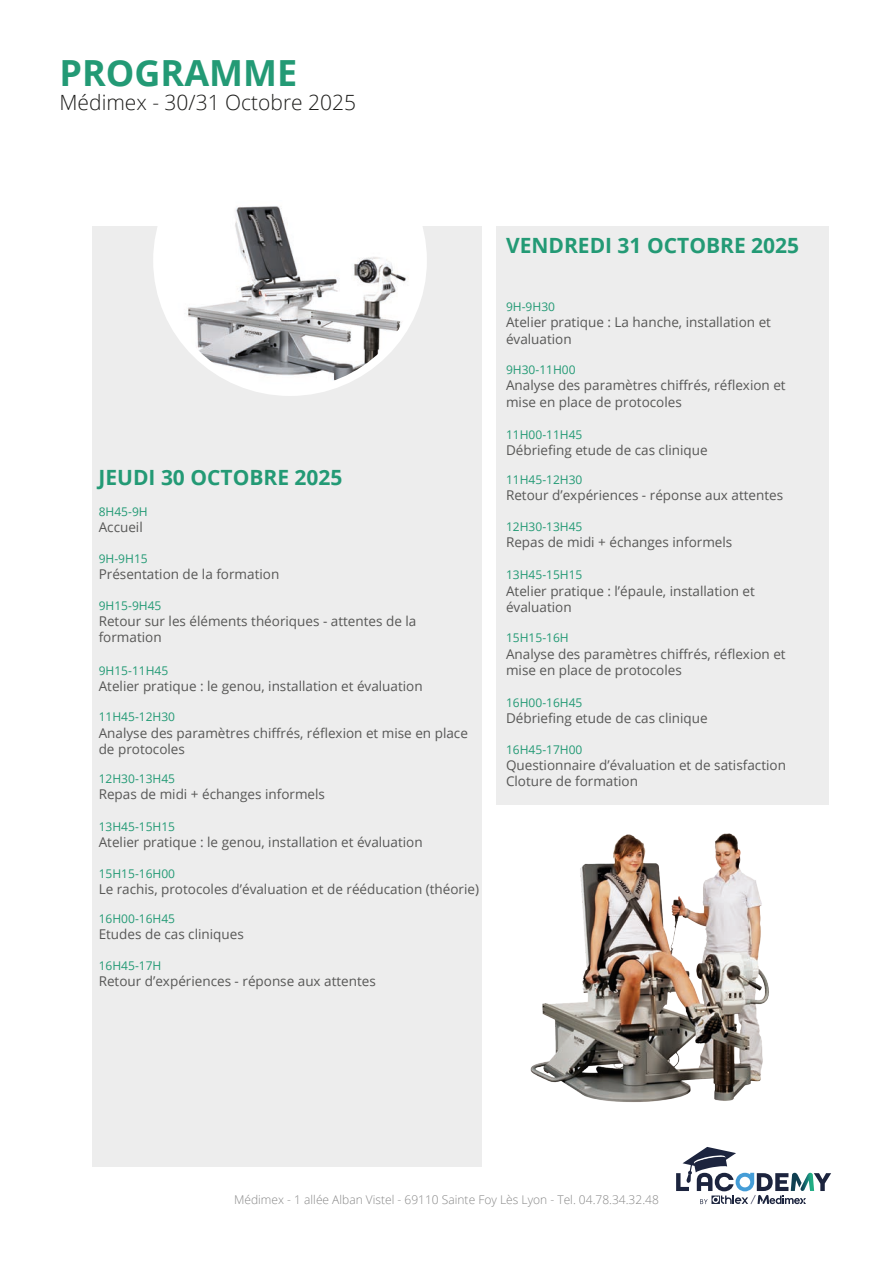
<style>
.page{position:relative;width:893px;height:1263px;background:#fff}
.page>*{position:absolute;margin:0;border:0;box-sizing:border-box;transform-origin:0 0}
.t1{font:700 36px "Open Sans";color:#239a75}
.t2{font:700 21px "Open Sans";color:#239a75}
.t3{font:300 21px "Open Sans";color:#1d1d1b}
.t4{font:13.5px/16.2px "Open Sans";color:#575756}
.t5{font:12px "Open Sans";color:#239a75}
.t6{font:300 12px "Open Sans";color:#878787}
</style>
<div class="page">
<svg style="left:676px;top:1147px;width:155px;height:57px"></svg>
<div style="left:92px;top:226px;width:389px;height:941px;background:#ededed"></div>
<img style="left:162px;top:206px;width:256px;height:181px">
<div style="left:153px;top:125px;width:274px;height:271px;border:8px solid #fff;border-radius:50%"></div>
<img style="left:530px;top:833px;width:239px;height:269px">
<div style="left:496px;top:226px;width:332px;height:579px;background:#ededed"></div>
<p class="t1" style="left:60px;top:48px;width:239px">PROGRAMME</p>
<p class="t3" style="left:60px;top:88px;width:298px">Médimex - 30/31 Octobre 2025</p>
<p class="t2" style="left:98px;top:463px;width:246px">JEUDI 30 OCTOBRE 2025</p>
<p class="t5" style="left:99px;top:503px;width:51px">8H45-9H</p>
<p class="t4" style="left:99px;top:519px;width:46px">Accueil</p>
<p class="t5" style="left:99px;top:550px;width:51px">9H-9H15</p>
<p class="t4" style="left:99px;top:566px;width:182px">Présentation de la formation</p>
<p class="t5" style="left:99px;top:597px;width:64px">9H15-9H45</p>
<p class="t4" style="left:99px;top:612px;width:319px">Retour sur les éléments théoriques - attentes de la formation</p>
<p class="t5" style="left:99px;top:662px;width:71px">9H15-11H45</p>
<p class="t4" style="left:99px;top:677px;width:325px">Atelier pratique : le genou, installation et évaluation</p>
<p class="t5" style="left:99px;top:709px;width:78px">11H45-12H30</p>
<p class="t4" style="left:99px;top:724px;width:371px">Analyse des paramètres chiffrés, réflexion et mise en place de protocoles</p>
<p class="t5" style="left:99px;top:770px;width:78px">12H30-13H45</p>
<p class="t4" style="left:99px;top:785px;width:228px">Repas de midi + échanges informels</p>
<p class="t5" style="left:99px;top:818px;width:78px">13H45-15H15</p>
<p class="t4" style="left:99px;top:834px;width:325px">Atelier pratique : le genou, installation et évaluation</p>
<p class="t5" style="left:99px;top:865px;width:78px">15H15-16H00</p>
<p class="t4" style="left:99px;top:881px;width:382px">Le rachis, protocoles d’évaluation et de rééducation (théorie)</p>
<p class="t5" style="left:99px;top:910px;width:78px">16H00-16H45</p>
<p class="t4" style="left:99px;top:926px;width:147px">Etudes de cas cliniques</p>
<p class="t5" style="left:99px;top:957px;width:64px">16H45-17H</p>
<p class="t4" style="left:99px;top:972px;width:279px">Retour d’expériences - réponse aux attentes</p>
<p class="t2" style="left:506px;top:231px;width:295px">VENDREDI 31 OCTOBRE 2025</p>
<p class="t5" style="left:506px;top:299px;width:51px">9H-9H30</p>
<p class="t4" style="left:506px;top:314px;width:266px">Atelier pratique : La hanche, installation et évaluation</p>
<p class="t5" style="left:506px;top:362px;width:71px">9H30-11H00</p>
<p class="t4" style="left:506px;top:377px;width:281px">Analyse des paramètres chiffrés, réflexion et mise en place de protocoles</p>
<p class="t5" style="left:506px;top:426px;width:78px">11H00-11H45</p>
<p class="t4" style="left:506px;top:442px;width:203px">Débriefing etude de cas clinique</p>
<p class="t5" style="left:506px;top:471px;width:78px">11H45-12H30</p>
<p class="t4" style="left:506px;top:487px;width:279px">Retour d’expériences - réponse aux attentes</p>
<p class="t5" style="left:506px;top:518px;width:78px">12H30-13H45</p>
<p class="t4" style="left:506px;top:534px;width:228px">Repas de midi + échanges informels</p>
<p class="t5" style="left:506px;top:567px;width:78px">13H45-15H15</p>
<p class="t4" style="left:506px;top:582px;width:250px">Atelier pratique : l’épaule, installation et évaluation</p>
<p class="t5" style="left:506px;top:630px;width:64px">15H15-16H</p>
<p class="t4" style="left:506px;top:645px;width:281px">Analyse des paramètres chiffrés, réflexion et mise en place de protocoles</p>
<p class="t5" style="left:506px;top:695px;width:78px">16H00-16H45</p>
<p class="t4" style="left:506px;top:710px;width:203px">Débriefing etude de cas clinique</p>
<p class="t5" style="left:506px;top:741px;width:78px">16H45-17H00</p>
<p class="t4" style="left:506px;top:757px;width:281px">Questionnaire d’évaluation et de satisfaction</p>
<p class="t4" style="left:506px;top:773px;width:134px">Cloture de formation</p>
<p class="t6" style="left:234px;top:1191px;width:426px">Médimex - 1 allée Alban Vistel - 69110 Sainte Foy Lès Lyon - Tel. 04.78.34.32.48</p>
</div>
